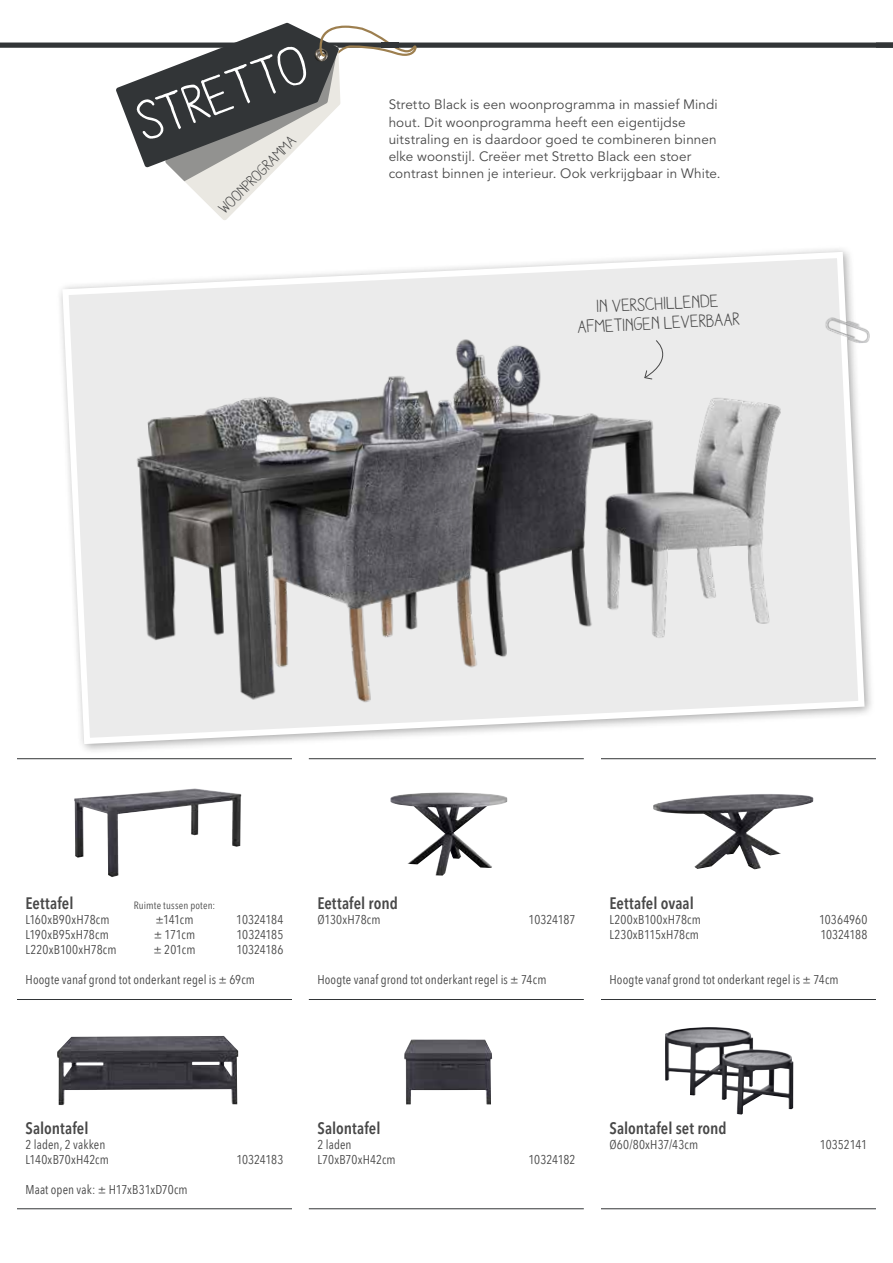
<style>
.page{position:relative;width:893px;height:1263px;background:#fff}
.page>*{position:absolute;margin:0;border:0;box-sizing:border-box;transform-origin:0 0}
.t1{font:54.6px "Aracne";color:#fff}
.t2{font:18px/19.5px "Aracne";color:#484848;text-align:center}
.t3{font:600 condensed 16.5px "Avenir Next LT Pro";color:#484848}
.t4{font:15.45px "Aracne";color:#484848}
.t5{font:13.5px/17.2px "Avenir";letter-spacing:.01em;color:#484848}
.t6{font:12.75px/15px "Avenir Next Condensed";letter-spacing:.01em;color:#484848}
.t7{font:12.75px "Avenir Next Condensed";letter-spacing:-.02em;color:#484848}
.t8{font:12.75px "Avenir Next Condensed";letter-spacing:-.01em;color:#484848}
.t9{font:condensed 10.5px "Avenir Next LT Pro";letter-spacing:.02em;color:#484848}
</style>
<div class="page">
<svg style="left:0;top:43px;width:876px;height:5px;background:#3b3e40"></svg>
<svg style="left:876px;top:43px;width:17px;height:5px"></svg>
<svg style="left:116px;top:23px;width:301px;height:197px"></svg>
<div style="left:381px;top:43px;width:18px;height:5px;background:#323537"></div>
<img style="left:74px;top:788px;width:167px;height:89px">
<img style="left:404px;top:1039px;width:88px;height:65px">
<img style="left:57px;top:1036px;width:181px;height:69px">
<img style="left:390px;top:792px;width:117px;height:84px">
<img style="left:653px;top:794px;width:160px;height:75px">
<img style="left:665px;top:1027px;width:128px;height:87px">
<svg style="left:60px;top:249px;width:808px;height:498px"></svg>
<img style="left:116px;top:294px;width:694px;height:436px">
<svg style="left:644px;top:340px;width:33px;height:40px"></svg>
<img style="left:819px;top:314px;width:51px;height:31px">
<hr style="left:17px;top:1208px;width:275px;height:1px;background:#323537">
<hr style="left:309px;top:1208px;width:275px;height:1px;background:#323537">
<hr style="left:601px;top:1208px;width:275px;height:1px;background:#323537">
<hr style="left:17px;top:999px;width:275px;height:1px;background:#323537">
<hr style="left:309px;top:999px;width:275px;height:1px;background:#323537">
<hr style="left:601px;top:999px;width:275px;height:1px;background:#323537">
<hr style="left:17px;top:758px;width:275px;height:1px;background:#323537">
<hr style="left:309px;top:758px;width:275px;height:1px;background:#323537">
<hr style="left:601px;top:758px;width:275px;height:1px;background:#323537">
<h1 class="t1" style="left:129px;top:94px;width:181px;rotate:-20deg">Stretto</h1>
<p class="t4" style="left:215px;top:204px;width:104px;rotate:-45deg">woonprogramma</p>
<p class="t5" style="left:389px;top:96px;width:334px">Stretto Black is een woonprogramma in massief Mindi hout. Dit woonprogramma heeft een eigentijdse uitstraling en is daardoor goed te combineren binnen elke woonstijl. Creëer met Stretto Black een stoer contrast binnen je interieur. Ook verkrijgbaar in White.</p>
<h2 class="t2" style="left:576px;top:298px;width:164px;rotate:-3deg">IN VERSCHILLENDE<br>AFMETINGEN LEVERBAAR</h2>
<p class="t3" style="left:26px;top:893px;width:49px">Eettafel</p>
<p class="t9" style="left:134px;top:899px;width:83px">Ruimte tussen poten:</p>
<p class="t6" style="left:26px;top:911px;width:86px">L160xB90xH78cm</p>
<p class="t6" style="left:155px;top:911px;width:40px">±141cm</p>
<p class="t7" style="left:236px;top:909px;width:49px">10324184</p>
<p class="t6" style="left:26px;top:926px;width:85px">L190xB95xH78cm</p>
<p class="t6" style="left:154px;top:926px;width:43px">± 171cm</p>
<p class="t7" style="left:236px;top:924px;width:49px">10324185</p>
<p class="t6" style="left:26px;top:941px;width:93px">L220xB100xH78cm</p>
<p class="t6" style="left:153px;top:941px;width:44px">± 201cm</p>
<p class="t7" style="left:236px;top:939px;width:49px">10324186</p>
<p class="t6" style="left:26px;top:971px;width:231px">Hoogte vanaf grond tot onderkant regel is ± 69cm</p>
<p class="t3" style="left:317px;top:893px;width:82px">Eettafel rond</p>
<p class="t6" style="left:317px;top:911px;width:65px">Ø130xH78cm</p>
<p class="t7" style="left:529px;top:909px;width:48px">10324187</p>
<p class="t6" style="left:317px;top:971px;width:231px">Hoogte vanaf grond tot onderkant regel is ± 74cm</p>
<p class="t3" style="left:609px;top:893px;width:86px">Eettafel ovaal</p>
<p class="t6" style="left:609px;top:911px;width:93px">L200xB100xH78cm</p>
<p class="t6" style="left:819px;top:911px;width:50px">10364960</p>
<p class="t6" style="left:609px;top:926px;width:91px">L230xB115xH78cm</p>
<p class="t7" style="left:820px;top:924px;width:49px">10324188</p>
<p class="t6" style="left:609px;top:971px;width:231px">Hoogte vanaf grond tot onderkant regel is ± 74cm</p>
<p class="t3" style="left:26px;top:1118px;width:65px">Salontafel</p>
<p class="t6" style="left:26px;top:1136px;width:85px">2 laden, 2 vakken<br>L140xB70xH42cm</p>
<p class="t6" style="left:26px;top:1181px;width:164px">Maat open vak: ± H17xB31xD70cm</p>
<p class="t7" style="left:236px;top:1149px;width:49px">10324183</p>
<p class="t3" style="left:317px;top:1118px;width:65px">Salontafel</p>
<p class="t6" style="left:317px;top:1136px;width:80px">2 laden<br>L70xB70xH42cm</p>
<p class="t7" style="left:528px;top:1149px;width:48px">10324182</p>
<p class="t3" style="left:609px;top:1118px;width:119px">Salontafel set rond</p>
<p class="t6" style="left:609px;top:1136px;width:90px">Ø60/80xH37/43cm</p>
<p class="t8" style="left:820px;top:1134px;width:49px">10352141</p>
</div>
